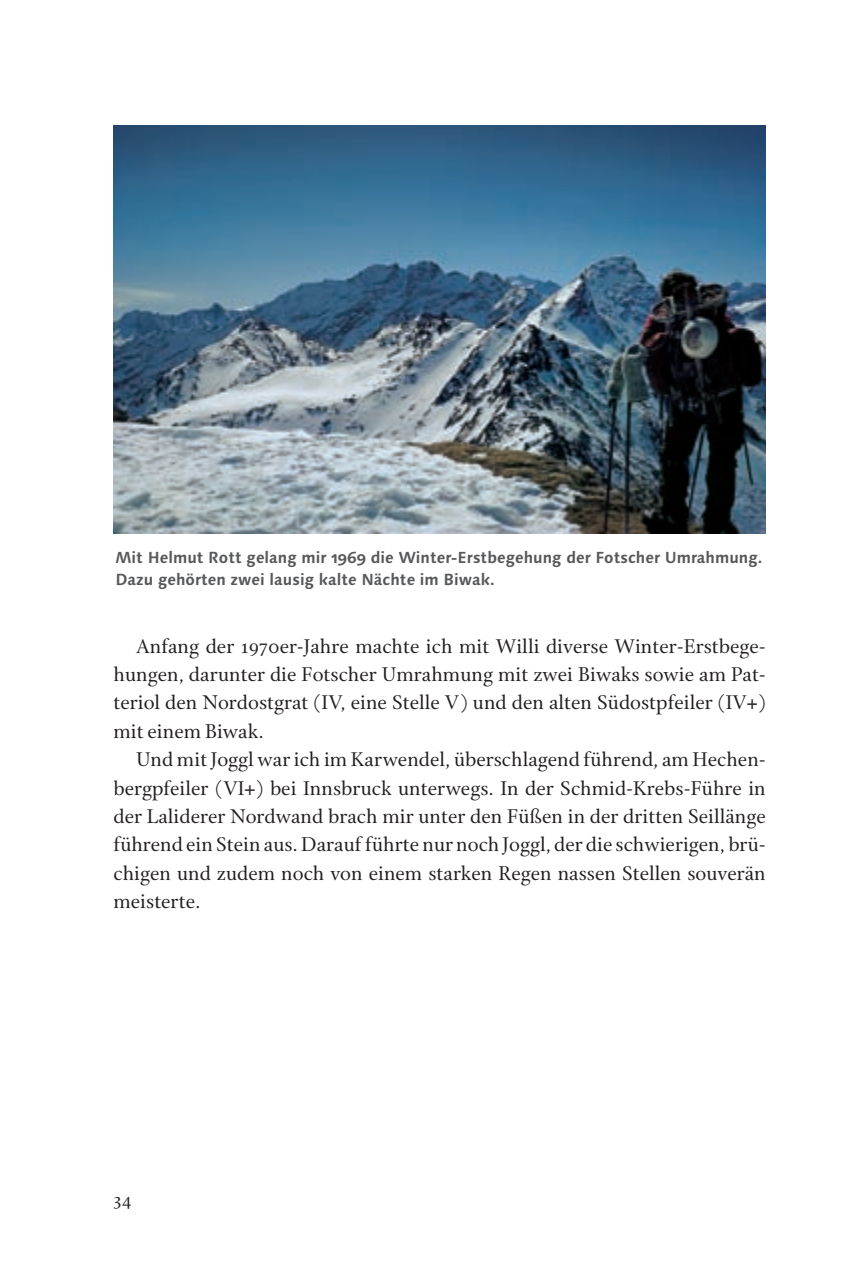
<style>
.page{position:relative;width:851px;height:1276px;background:#fff}
.page>*{position:absolute;margin:0;border:0;box-sizing:border-box;transform-origin:0 0}
.t1{font:21px/28.4px "Cycles Eleven";color:#231f20;text-align:justify}
.t2{font:20px "Cycles Eleven";color:#231f20}
.t3{font:700 16px/22px "Linotype Syntax Os F";color:#57585a}
</style>
<div class="page">
<img style="left:113px;top:125px;width:652px;height:408px">
<p class="t3" style="left:115px;top:546px;width:648px">Mit Helmut Rott gelang mir 1969 die Winter-Erstbegehung der Fotscher Umrahmung.<br>Dazu gehörten zwei lausig kalte Nächte im Biwak.</p>
<p class="t1" style="left:113px;top:632px;width:654px;text-indent:23px">Anfang der 1970er-Jahre machte ich mit Willi diverse Winter-Erstbege&shy;hungen, darunter die Fotscher Umrahmung mit zwei Biwaks sowie am Pat&shy;teriol den Nordostgrat (IV, eine Stelle V) und den alten Südostpfeiler (IV+) mit einem Biwak.</p>
<p class="t1" style="left:113px;top:745px;width:654px;text-indent:23px">Und mit Joggl war ich im Karwendel, überschlagend führend, am Hechen&shy;bergpfeiler (VI+) bei Innsbruck unterwegs. In der Schmid-Krebs-Führe in der Laliderer Nordwand brach mir unter den Füßen in der dritten Seillänge führend ein Stein aus. Darauf führte nur noch Joggl, der die schwierigen, brü&shy;chigen und zudem noch von einem starken Regen nassen Stellen souverän meisterte.</p>
<p class="t2" style="left:113px;top:1187px;width:20px">34</p>
</div>
